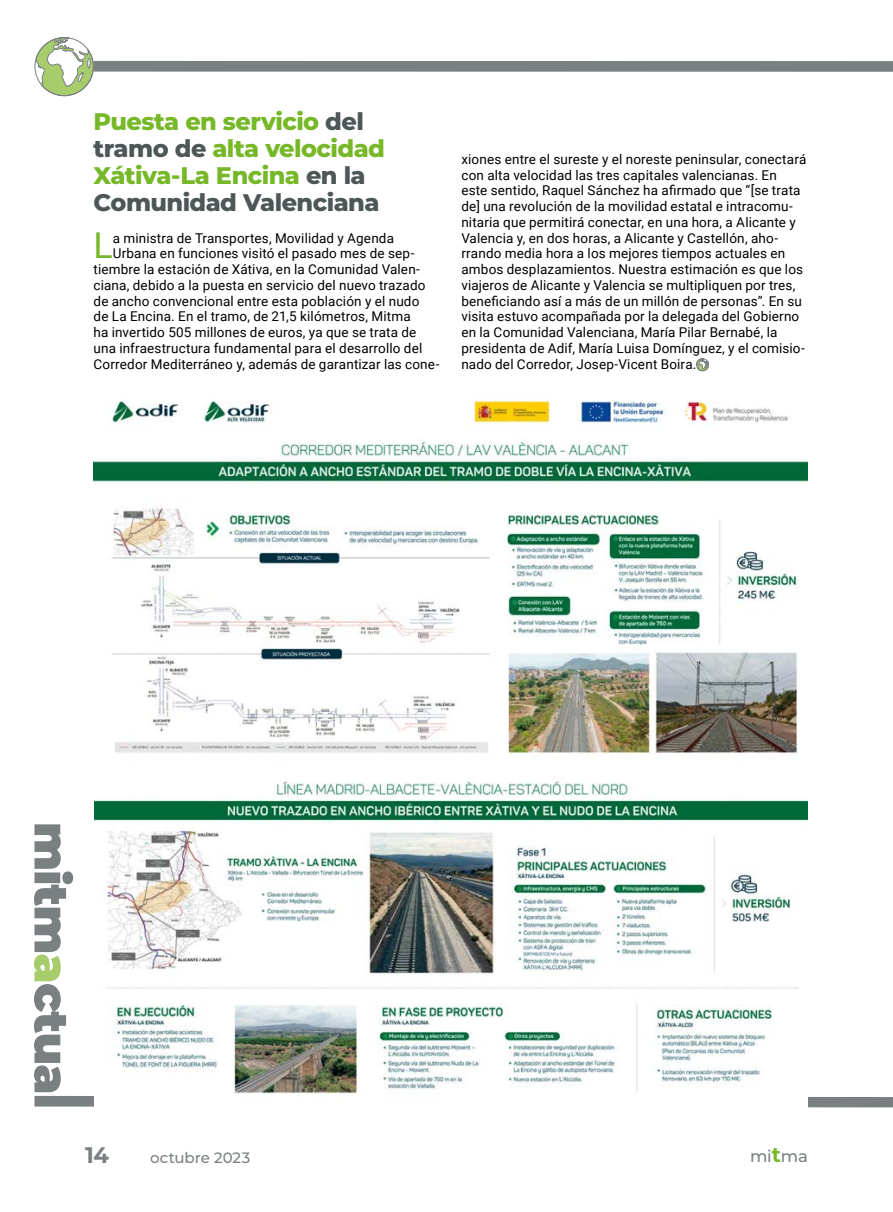
<style>
.page{position:relative;width:893px;height:1212px;background:#fff}
.page>*{position:absolute;margin:0;border:0;box-sizing:border-box;transform-origin:0 0}
.t1{font:35.7px "Roboto";color:#76b828}
.t2{font:800 24px/27px "Montserrat";letter-spacing:-.02em;color:#76b828}
.t3{font:700 22.5px "Montserrat";color:#7a8081}
.t4{font:500 16.5px "Montserrat";color:#7a8081}
.t5{font:500 15px "Montserrat";color:#7a8081}
.t6{font:13.5px/15.8px "Roboto";letter-spacing:.01em;color:#000}
.s1{color:#4d5758}
.s2{font-weight:700;font-size:21px;color:#76b828}
</style>
<div class="page">
<svg style="left:94px;top:61px;width:799px;height:11px;background:#7e8384"></svg>
<svg style="left:34px;top:984px;width:859px;height:124px"></svg>
<svg style="left:34px;top:824px;width:39px;height:157px"></svg>
<svg style="left:35px;top:37px;width:59px;height:59px"></svg>
<div style="left:35px;top:37px;width:59px;height:59px;border:1px solid #7a8081;border-radius:50%"></div>
<img style="left:94px;top:781px;width:713px;height:327px">
<img style="left:94px;top:400px;width:714px;height:355px">
<svg style="left:696px;top:358px;width:13px;height:13px"></svg>
<div style="left:696px;top:359px;width:13px;height:12px;border:1px solid #7a8081;border-radius:50%"></div>
<h2 class="t2" style="left:94px;top:106px;width:293px">Puesta en servicio <span class="s1">del tramo de</span> alta velocidad<br>Xátiva-La Encina <span class="s1">en la<br>Comunidad Valenciana</span></h2>
<h1 class="t1" style="left:94px;top:221px;width:21px">L</h1>
<p class="t6" style="left:113px;top:229px;width:283px">a ministra de Transportes, Movilidad y Agenda</p>
<p class="t6" style="left:113px;top:245px;width:303px">Urbana en funciones visitó el pasado mes de sep-</p>
<p class="t6" style="left:94px;top:261px;width:328px">tiembre la estación de Xátiva, en la Comunidad Valen-</p>
<p class="t6" style="left:94px;top:277px;width:333px">ciana, debido a la puesta en servicio del nuevo trazado</p>
<p class="t6" style="left:94px;top:292px;width:327px">de ancho convencional entre esta población y el nudo</p>
<p class="t6" style="left:94px;top:308px;width:319px">de La Encina. En el tramo, de 21,5 kilómetros, Mitma</p>
<p class="t6" style="left:94px;top:324px;width:324px">ha invertido 505 millones de euros, ya que se trata de</p>
<p class="t6" style="left:94px;top:340px;width:330px">una infraestructura fundamental para el desarrollo del</p>
<p class="t6" style="left:94px;top:355px;width:347px">Corredor Mediterráneo y, además de garantizar las cone-</p>
<p class="t6" style="left:461px;top:151px;width:347px">xiones entre el sureste y el noreste peninsular, conectará con alta velocidad las tres capitales valencianas. En<br>este sentido, Raquel Sánchez ha afirmado que “[se trata de] una revolución de la movilidad estatal e intracomu&shy;nitaria que permitirá conectar, en una hora, a Alicante y Valencia y, en dos horas, a Alicante y Castellón, aho&shy;rrando media hora a los mejores tiempos actuales en ambos desplazamientos. Nuestra estimación es que los viajeros de Alicante y Valencia se multipliquen por tres, beneficiando así a más de un millón de personas”. En su visita estuvo acompañada por la delegada del Gobierno en la Comunidad Valenciana, María Pilar Bernabé, la presidenta de Adif, María Luisa Domínguez, y el comisio&shy;nado del Corredor, Josep-Vicent Boira.</p>
<h3 class="t3" style="left:85px;top:1139px;width:25px">14</h3>
<p class="t5" style="left:150px;top:1147px;width:102px">octubre 2023</p>
<p class="t4" style="left:750px;top:1144px;width:59px">mi<span class="s2">t</span>ma</p>
</div>
